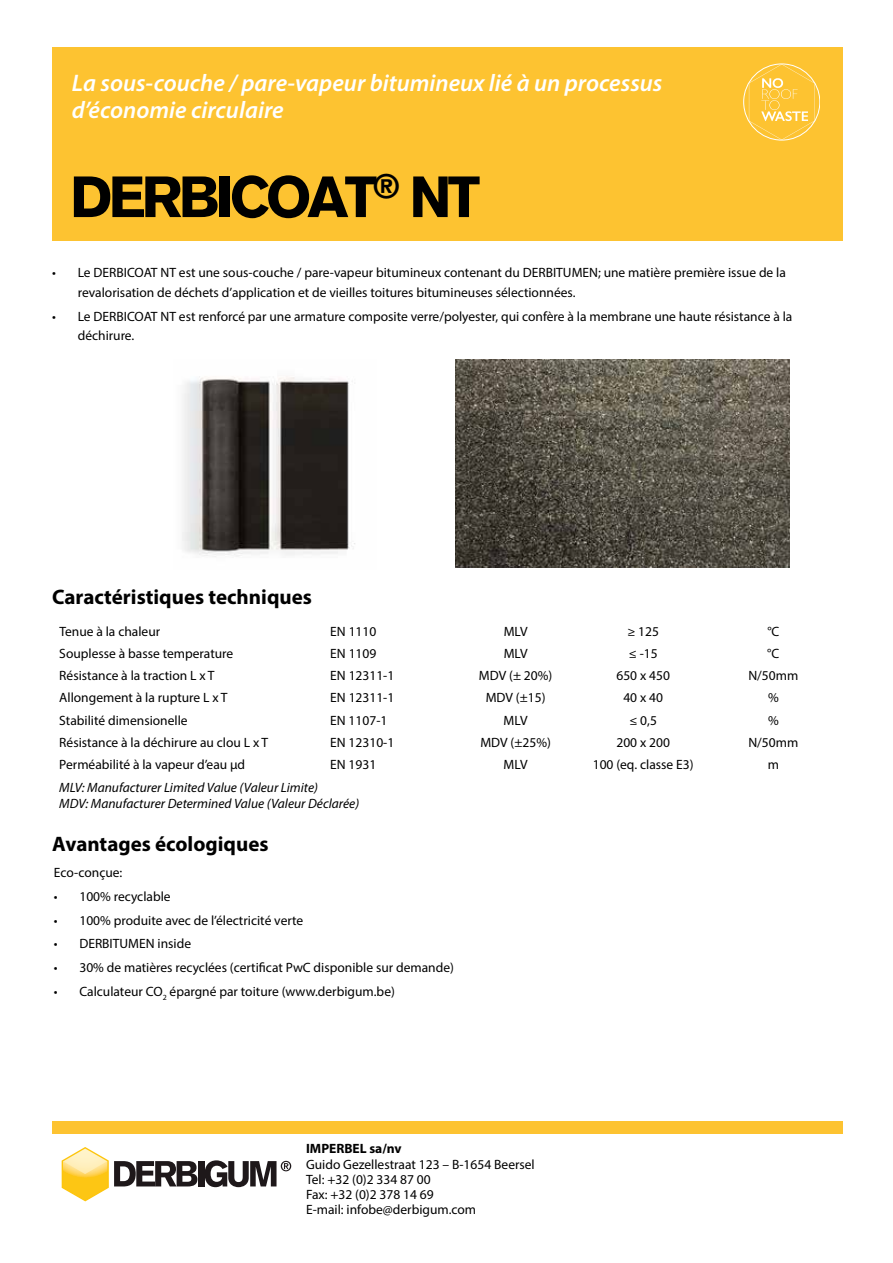
<style>
.page{position:relative;width:893px;height:1263px;background:#fff}
.page>*{position:absolute;margin:0;border:0;box-sizing:border-box;transform-origin:0 0}
.t1{font:900 57px "Akzidenz Grotesk";letter-spacing:-.07em;color:#000}
.t2{font:italic 600 24px/27px "Myriad Pro";color:#fff}
.t3{font:700 21px "Myriad Pro";color:#000}
.t4{font:13.5px/15px "Myriad Pro";color:#000}
.t5{font:italic 13.5px/16.2px "Myriad Pro";color:#000}
.t6{font:700 13.5px "Myriad Pro";color:#000}
</style>
<div class="page">
<div style="left:53px;top:47px;width:790px;height:193px;background:#fdc331"></div>
<img style="left:182px;top:376px;width:173px;height:181px">
<img style="left:456px;top:359px;width:333px;height:209px">
<svg style="left:62px;top:1147px;width:135px;height:54px"></svg>
<div style="left:198px;top:1161px;width:6px;height:25px;background:#1e181a"></div>
<svg style="left:205px;top:1160px;width:86px;height:27px"></svg>
<div style="left:52px;top:1122px;width:790px;height:12px;background:#fdc331"></div>
<svg style="left:749px;top:64px;width:66px;height:76px"></svg>
<h2 class="t2" style="left:72px;top:69px;width:592px">La sous-couche / pare-vapeur bitumineux lié à un processus d’économie circulaire</h2>
<h1 class="t1" style="left:70px;top:163px;width:412px">DERBICOAT<sup>®</sup> NT</h1>
<p class="t4" style="left:78px;top:263px;width:710px;line-height:19.5px;text-indent:-26px">• Le DERBICOAT NT est une sous-couche / pare-vapeur bitumineux contenant du DERBITUMEN; une matière première issue de la revalorisation de déchets d’application et de vieilles toitures bitumineuses sélectionnées.</p>
<p class="t4" style="left:78px;top:306px;width:716px;line-height:19.5px;text-indent:-26px">• Le DERBICOAT NT est renforcé par une armature composite verre/polyester, qui confère à la membrane une haute résistance à la déchirure.</p>
<h3 class="t3" style="left:52px;top:583px;width:261px">Caractéristiques techniques</h3>
<p class="t4" style="left:59px;top:623px;width:102px">Tenue à la chaleur</p>
<p class="t4" style="left:330px;top:623px;width:48px">EN 1110</p>
<p class="t4" style="left:504px;top:623px;width:25px">MLV</p>
<p class="t4" style="left:627px;top:623px;width:33px">≥ 125</p>
<p class="t4" style="left:767px;top:623px;width:14px">°C</p>
<p class="t4" style="left:59px;top:645px;width:176px">Souplesse à basse temperature</p>
<p class="t4" style="left:330px;top:645px;width:48px">EN 1109</p>
<p class="t4" style="left:504px;top:645px;width:25px">MLV</p>
<p class="t4" style="left:629px;top:645px;width:30px">≤ -15</p>
<p class="t4" style="left:767px;top:645px;width:14px">°C</p>
<p class="t4" style="left:59px;top:667px;width:157px">Résistance à la traction L x T</p>
<p class="t4" style="left:330px;top:667px;width:66px">EN 12311-1</p>
<p class="t4" style="left:479px;top:667px;width:75px">MDV (± 20%)</p>
<p class="t4" style="left:616px;top:667px;width:55px">650 x 450</p>
<p class="t4" style="left:748px;top:667px;width:51px">N/50mm</p>
<p class="t4" style="left:59px;top:690px;width:170px">Allongement à la rupture L x T</p>
<p class="t4" style="left:330px;top:690px;width:66px">EN 12311-1</p>
<p class="t4" style="left:486px;top:690px;width:61px">MDV (±15)</p>
<p class="t4" style="left:623px;top:690px;width:41px">40 x 40</p>
<p class="t4" style="left:768px;top:690px;width:12px">%</p>
<p class="t4" style="left:59px;top:712px;width:130px">Stabilité dimensionelle</p>
<p class="t4" style="left:330px;top:712px;width:59px">EN 1107-1</p>
<p class="t4" style="left:504px;top:712px;width:25px">MLV</p>
<p class="t4" style="left:629px;top:712px;width:29px">≤ 0,5</p>
<p class="t4" style="left:768px;top:712px;width:12px">%</p>
<p class="t4" style="left:59px;top:735px;width:211px">Résistance à la déchirure au clou L x T</p>
<p class="t4" style="left:330px;top:735px;width:66px">EN 12310-1</p>
<p class="t4" style="left:480px;top:735px;width:72px">MDV (±25%)</p>
<p class="t4" style="left:616px;top:735px;width:55px">200 x 200</p>
<p class="t4" style="left:748px;top:735px;width:51px">N/50mm</p>
<p class="t4" style="left:59px;top:757px;width:187px">Perméabilité à la vapeur d’eau μd</p>
<p class="t4" style="left:330px;top:757px;width:48px">EN 1931</p>
<p class="t4" style="left:504px;top:757px;width:25px">MLV</p>
<p class="t4" style="left:593px;top:757px;width:102px">100 (eq. classe E3)</p>
<p class="t4" style="left:768px;top:757px;width:13px">m</p>
<p class="t5" style="left:59px;top:779px;width:301px">MLV: Manufacturer Limited Value (Valeur Limite)<br>MDV: Manufacturer Determined Value (Valeur Déclarée)</p>
<h3 class="t3" style="left:52px;top:830px;width:218px">Avantages écologiques</h3>
<p class="t4" style="left:54px;top:865px;width:70px">Eco-conçue:</p>
<p class="t4" style="left:54px;top:889px;width:118px">• 100% recyclable</p>
<p class="t4" style="left:54px;top:912px;width:251px">• 100% produite avec de l’électricité verte</p>
<p class="t4" style="left:54px;top:936px;width:139px">• DERBITUMEN inside</p>
<p class="t4" style="left:54px;top:960px;width:401px">• 30% de matières recyclées (certificat PwC disponible sur demande)</p>
<p class="t4" style="left:54px;top:984px;width:342px">• Calculateur CO<sub>2</sub> épargné par toiture (www.derbigum.be)</p>
<p class="t6" style="left:306px;top:1140px;width:97px">IMPERBEL sa/nv</p>
<p class="t4" style="left:306px;top:1156px;width:230px">Guido Gezellestraat 123 – B-1654 Beersel<br>Tel: +32 (0)2 334 87 00<br>Fax: +32 (0)2 378 14 69<br>E-mail: infobe@derbigum.com</p>
</div>
